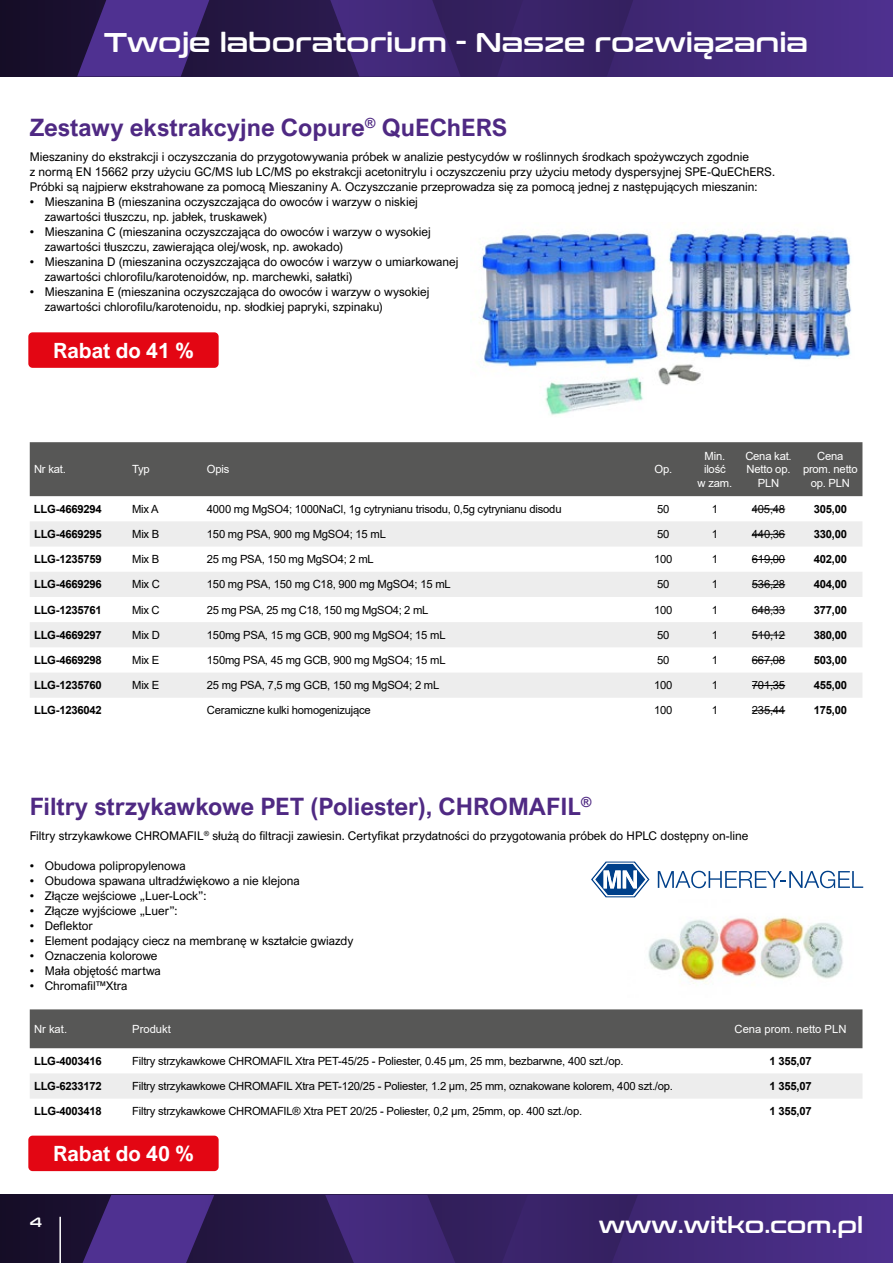
<style>
.page{position:relative;width:893px;height:1263px;background:#fff}
.page>*{position:absolute;margin:0;border:0;box-sizing:border-box;transform-origin:0 0}
.t1{font:27px "Conthrax Sb";color:#fff}
.t2{font:700 24px "Arial Nova";color:#4f2983}
.t3{font:22.65px "Conthrax Sb";color:#fff}
.t4{font:700 21px "Arial Nova";color:#fff}
.t5{font:13.5px "Conthrax Sb";color:#fff}
.t6{font:12px/15px "Arial Nova";color:#000}
.t7{font:11.25px "Arial";letter-spacing:-.02em;color:#000}
.t8{font:700 11.25px "Arial";letter-spacing:-.02em;color:#000}
.t9{font:11.25px/13.5px "Arial";letter-spacing:-.02em;color:#fff;text-align:center}
.t10{font:11.25px "Arial";color:#fff}
</style>
<div class="page">
<img style="left:479px;top:231px;width:373px;height:184px">
<div style="left:30px;top:442px;width:832px;height:54px;background:#575756"></div>
<svg style="left:30px;top:521px;width:832px;height:177px;fill:#ededed"></svg>
<hr style="left:752px;top:509px;width:33px;height:1px;background:#000">
<hr style="left:752px;top:534px;width:33px;height:1px;background:#000">
<hr style="left:752px;top:559px;width:33px;height:1px;background:#000">
<hr style="left:752px;top:584px;width:33px;height:1px;background:#000">
<hr style="left:752px;top:609px;width:33px;height:1px;background:#000">
<hr style="left:752px;top:635px;width:33px;height:1px;background:#000">
<hr style="left:752px;top:660px;width:33px;height:1px;background:#000">
<hr style="left:752px;top:685px;width:33px;height:1px;background:#000">
<hr style="left:752px;top:710px;width:33px;height:1px;background:#000">
<div style="left:30px;top:1009px;width:832px;height:39px;background:#575756"></div>
<div style="left:30px;top:1073px;width:832px;height:26px;background:#ededed"></div>
<svg style="left:658px;top:871px;width:205px;height:17px"></svg>
<svg style="left:591px;top:861px;width:58px;height:36px"></svg>
<img style="left:648px;top:916px;width:195px;height:68px">
<div style="left:28px;top:332px;width:191px;height:36px;background:#e30613;border-radius:4px"></div>
<div style="left:28px;top:1135px;width:191px;height:36px;background:#e30613;border-radius:4px"></div>
<svg style="left:0;top:0;width:893px;height:77px;background:#3b246c"></svg>
<svg style="left:77px;top:0;width:561px;height:77px;background:#382266"></svg>
<svg style="left:0;top:1195px;width:893px;height:68px;background:#3b246c"></svg>
<svg style="left:77px;top:1195px;width:561px;height:68px;background:#382266"></svg>
<hr style="left:59px;top:1217px;width:2px;height:46px;background:#fff">
<h1 class="t1" style="left:104px;top:22px;width:706px">Twoje laboratorium - Nasze rozwiązania</h1>
<h2 class="t2" style="left:30px;top:113px;width:479px">Zestawy ekstrakcyjne Copure<sup>®</sup> QuEChERS</h2>
<p class="t6" style="left:30px;top:149px;width:747px">Mieszaniny do ekstrakcji i oczyszczania do przygotowywania próbek w analizie pestycydów w roślinnych środkach spożywczych zgodnie<br>z normą EN 15662 przy użyciu GC/MS lub LC/MS po ekstrakcji acetonitrylu i oczyszczeniu przy użyciu metody dyspersyjnej SPE-QuEChERS.<br>Próbki są najpierw ekstrahowane za pomocą Mieszaniny A. Oczyszczanie przeprowadza się za pomocą jednej z następujących mieszanin:</p>
<p class="t6" style="left:45px;top:194px;width:375px;text-indent:-15px">• Mieszanina B (mieszanina oczyszczająca do owoców i warzyw o niskiej zawartości tłuszczu, np. jabłek, truskawek)</p>
<p class="t6" style="left:45px;top:224px;width:388px;text-indent:-15px">• Mieszanina C (mieszanina oczyszczająca do owoców i warzyw o wysokiej zawartości tłuszczu, zawierająca olej/wosk, np. awokado)</p>
<p class="t6" style="left:45px;top:254px;width:415px;text-indent:-15px">• Mieszanina D (mieszanina oczyszczająca do owoców i warzyw o umiarkowanej zawartości chlorofilu/karotenoidów, np. marchewki, sałatki)</p>
<p class="t6" style="left:45px;top:284px;width:386px;text-indent:-15px">• Mieszanina E (mieszanina oczyszczająca do owoców i warzyw o wysokiej zawartości chlorofilu/karotenoidu, np. słodkiej papryki, szpinaku)</p>
<h3 class="t4" style="left:53px;top:338px;width:142px">Rabat do 41 %</h3>
<p class="t9" style="left:34px;top:462px;width:33px">Nr kat.</p>
<p class="t9" style="left:132px;top:462px;width:19px">Typ</p>
<p class="t9" style="left:207px;top:462px;width:24px">Opis</p>
<p class="t9" style="left:654px;top:462px;width:19px">Op.</p>
<p class="t9" style="left:698px;top:449px;width:36px">Min. ilość<br>w zam.</p>
<p class="t9" style="left:745px;top:449px;width:48px">Cena kat.<br>Netto op.<br>PLN</p>
<p class="t9" style="left:803px;top:449px;width:56px">Cena prom. netto op. PLN</p>
<p class="t8" style="left:34px;top:501px;width:69px">LLG-4669294</p>
<p class="t7" style="left:132px;top:501px;width:28px">Mix A</p>
<p class="t7" style="left:207px;top:501px;width:356px">4000 mg MgSO4; 1000NaCl, 1g cytrynianu trisodu, 0,5g cytrynianu disodu</p>
<p class="t7" style="left:657px;top:501px;width:14px">50</p>
<p class="t7" style="left:712px;top:501px;width:8px">1</p>
<p class="t7" style="left:752px;top:501px;width:35px">405,48</p>
<p class="t8" style="left:814px;top:501px;width:35px">305,00</p>
<p class="t8" style="left:34px;top:526px;width:69px">LLG-4669295</p>
<p class="t7" style="left:132px;top:526px;width:29px">Mix B</p>
<p class="t7" style="left:207px;top:526px;width:180px">150 mg PSA, 900 mg MgSO4; 15 mL</p>
<p class="t7" style="left:657px;top:526px;width:14px">50</p>
<p class="t7" style="left:712px;top:526px;width:8px">1</p>
<p class="t7" style="left:752px;top:526px;width:35px">440,36</p>
<p class="t8" style="left:814px;top:526px;width:35px">330,00</p>
<p class="t8" style="left:34px;top:551px;width:69px">LLG-1235759</p>
<p class="t7" style="left:132px;top:551px;width:29px">Mix B</p>
<p class="t7" style="left:207px;top:551px;width:168px">25 mg PSA, 150 mg MgSO4; 2 mL</p>
<p class="t7" style="left:654px;top:551px;width:20px">100</p>
<p class="t7" style="left:712px;top:551px;width:8px">1</p>
<p class="t7" style="left:752px;top:551px;width:35px">619,00</p>
<p class="t8" style="left:814px;top:551px;width:35px">402,00</p>
<p class="t8" style="left:34px;top:577px;width:69px">LLG-4669296</p>
<p class="t7" style="left:132px;top:577px;width:29px">Mix C</p>
<p class="t7" style="left:207px;top:577px;width:245px">150 mg PSA, 150 mg C18, 900 mg MgSO4; 15 mL</p>
<p class="t7" style="left:657px;top:577px;width:14px">50</p>
<p class="t7" style="left:712px;top:577px;width:8px">1</p>
<p class="t7" style="left:752px;top:577px;width:35px">536,28</p>
<p class="t8" style="left:814px;top:577px;width:35px">404,00</p>
<p class="t8" style="left:34px;top:602px;width:69px">LLG-1235761</p>
<p class="t7" style="left:132px;top:602px;width:29px">Mix C</p>
<p class="t7" style="left:207px;top:602px;width:223px">25 mg PSA, 25 mg C18, 150 mg MgSO4; 2 mL</p>
<p class="t7" style="left:654px;top:602px;width:20px">100</p>
<p class="t7" style="left:712px;top:602px;width:8px">1</p>
<p class="t7" style="left:752px;top:602px;width:35px">648,33</p>
<p class="t8" style="left:814px;top:602px;width:35px">377,00</p>
<p class="t8" style="left:34px;top:627px;width:69px">LLG-4669297</p>
<p class="t7" style="left:132px;top:627px;width:29px">Mix D</p>
<p class="t7" style="left:207px;top:627px;width:240px">150mg PSA, 15 mg GCB, 900 mg MgSO4; 15 mL</p>
<p class="t7" style="left:657px;top:627px;width:14px">50</p>
<p class="t7" style="left:712px;top:627px;width:8px">1</p>
<p class="t7" style="left:752px;top:627px;width:35px">510,12</p>
<p class="t8" style="left:814px;top:627px;width:35px">380,00</p>
<p class="t8" style="left:34px;top:652px;width:69px">LLG-4669298</p>
<p class="t7" style="left:132px;top:652px;width:29px">Mix E</p>
<p class="t7" style="left:207px;top:652px;width:240px">150mg PSA, 45 mg GCB, 900 mg MgSO4; 15 mL</p>
<p class="t7" style="left:657px;top:652px;width:14px">50</p>
<p class="t7" style="left:712px;top:652px;width:8px">1</p>
<p class="t7" style="left:752px;top:652px;width:35px">667,08</p>
<p class="t8" style="left:814px;top:652px;width:35px">503,00</p>
<p class="t8" style="left:34px;top:677px;width:69px">LLG-1235760</p>
<p class="t7" style="left:132px;top:677px;width:29px">Mix E</p>
<p class="t7" style="left:207px;top:677px;width:234px">25 mg PSA, 7,5 mg GCB, 150 mg MgSO4; 2 mL</p>
<p class="t7" style="left:654px;top:677px;width:20px">100</p>
<p class="t7" style="left:712px;top:677px;width:8px">1</p>
<p class="t7" style="left:752px;top:677px;width:35px">701,35</p>
<p class="t8" style="left:814px;top:677px;width:35px">455,00</p>
<p class="t8" style="left:34px;top:703px;width:69px">LLG-1236042</p>
<p class="t7" style="left:207px;top:703px;width:165px">Ceramiczne kulki homogenizujące</p>
<p class="t7" style="left:654px;top:703px;width:20px">100</p>
<p class="t7" style="left:712px;top:703px;width:8px">1</p>
<p class="t7" style="left:752px;top:703px;width:35px">235,44</p>
<p class="t8" style="left:814px;top:702px;width:35px">175,00</p>
<h2 class="t2" style="left:30px;top:792px;width:564px">Filtry strzykawkowe PET (Poliester), CHROMAFIL<sup>®</sup></h2>
<p class="t6" style="left:30px;top:828px;width:720px">Filtry strzykawkowe CHROMAFIL<sup>®</sup> służą do filtracji zawiesin. Certyfikat przydatności do przygotowania próbek do HPLC dostępny on-line</p>
<p class="t6" style="left:30px;top:858px;width:157px">• Obudowa polipropylenowa</p>
<p class="t6" style="left:30px;top:873px;width:271px">• Obudowa spawana ultradźwiękowo a nie klejona</p>
<p class="t6" style="left:30px;top:888px;width:178px">• Złącze wejściowe „Luer-Lock”:</p>
<p class="t6" style="left:30px;top:903px;width:149px">• Złącze wyjściowe „Luer”:</p>
<p class="t6" style="left:30px;top:918px;width:65px">• Deflektor</p>
<p class="t6" style="left:30px;top:933px;width:325px">• Element podający ciecz na membranę w kształcie gwiazdy</p>
<p class="t6" style="left:30px;top:948px;width:129px">• Oznaczenia kolorowe</p>
<p class="t6" style="left:30px;top:963px;width:133px">• Mała objętość martwa</p>
<p class="t6" style="left:30px;top:978px;width:99px">• Chromafil™Xtra</p>
<p class="t9" style="left:34px;top:1022px;width:35px">Nr kat.</p>
<p class="t10" style="left:132px;top:1021px;width:40px">Produkt</p>
<p class="t10" style="left:735px;top:1021px;width:113px">Cena prom. netto PLN</p>
<p class="t8" style="left:34px;top:1053px;width:69px">LLG-4003416</p>
<p class="t7" style="left:132px;top:1053px;width:493px">Filtry strzykawkowe CHROMAFIL Xtra PET-45/25 - Poliester, 0.45 µm, 25 mm, bezbarwne, 400 szt./op.</p>
<p class="t8" style="left:769px;top:1053px;width:44px">1 355,07</p>
<p class="t8" style="left:34px;top:1078px;width:69px">LLG-6233172</p>
<p class="t7" style="left:132px;top:1078px;width:542px">Filtry strzykawkowe CHROMAFIL Xtra PET-120/25 - Poliester, 1.2 µm, 25 mm, oznakowane kolorem, 400 szt./op.</p>
<p class="t8" style="left:769px;top:1078px;width:44px">1 355,07</p>
<p class="t8" style="left:34px;top:1103px;width:69px">LLG-4003418</p>
<p class="t7" style="left:132px;top:1104px;width:451px">Filtry strzykawkowe CHROMAFIL® Xtra PET 20/25 - Poliester, 0,2 μm, 25mm, op. 400 szt./op.</p>
<p class="t8" style="left:769px;top:1103px;width:44px">1 355,07</p>
<h3 class="t4" style="left:53px;top:1141px;width:142px">Rabat do 40 %</h3>
<p class="t5" style="left:30px;top:1211px;width:14px">4</p>
<h3 class="t3" style="left:599px;top:1208px;width:266px">www.witko.com.pl</h3>
</div>
